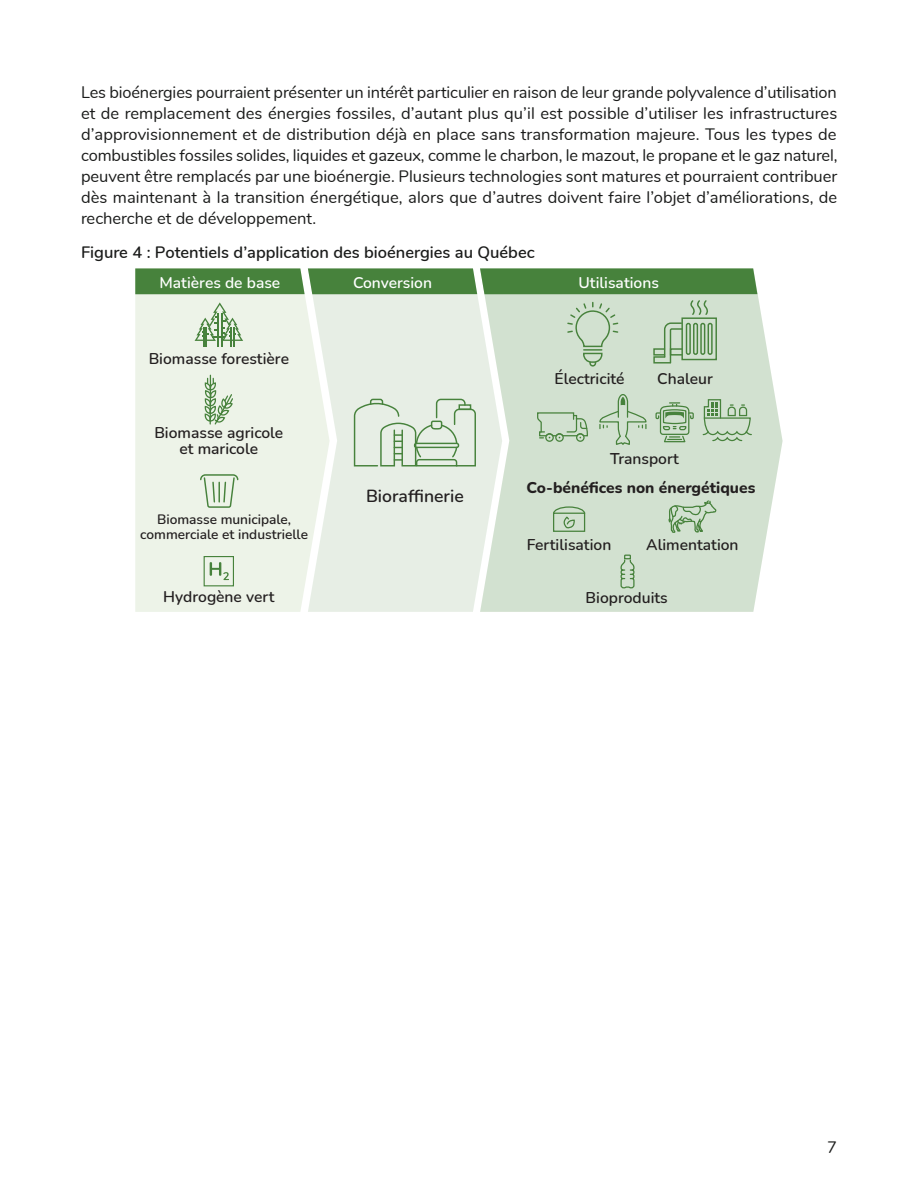
<style>
.page{position:relative;width:918px;height:1188px;background:#fff}
.page>*{position:absolute;margin:0;border:0;box-sizing:border-box;transform-origin:0 0}
.t1{font:600 17.55px "Nunito";color:#231f20}
.t2{font:16.5px/21px "Nunito";color:#1a1b1a;text-align:justify}
.Titre_figure{font:600 16.5px "Nunito";color:#1a1b1a}
.t3{font:600 15.6px/15.6px "Nunito";color:#231f20;text-align:center}
.t4{font:600 15.6px "Nunito";color:#fff}
.t5{font:800 15.6px "Nunito";color:#231f20}
.t6{font:600 13.65px/15.6px "Nunito";color:#231f20;text-align:center}
</style>
<div class="page">
<div style="left:135px;top:367px;width:173px;height:245px;background:#edf3e8"></div>
<div style="left:308px;top:367px;width:172px;height:245px;background:#e7eee5"></div>
<svg style="left:480px;top:291px;width:303px;height:321px;background:#d7e4d5"></svg>
<svg style="left:210px;top:562px;width:19px;height:18px"></svg>
<div style="left:204px;top:556px;width:30px;height:30px;border:1px solid #47823c"></div>
<svg style="left:353px;top:398px;width:124px;height:69px;background:#d2e0cf"></svg>
<div style="left:414px;top:443px;width:45px;height:5px;border:1px solid #47823c;border-radius:2px"></div>
<svg style="left:135px;top:268px;width:622px;height:99px;background:#b4ccaf"></svg>
<div style="left:553px;top:513px;width:32px;height:19px;border:1px solid #47823c"></div>
<svg style="left:552px;top:506px;width:34px;height:23px"></svg>
<svg style="left:204px;top:374px;width:30px;height:52px;background:#bfd3b8"></svg>
<svg style="left:620px;top:554px;width:16px;height:35px"></svg>
<svg style="left:668px;top:499px;width:49px;height:44px;background:#bad0b7"></svg>
<div style="left:545px;top:433px;width:9px;height:9px;border:1px solid #47823c;border-radius:50%"></div>
<div style="left:555px;top:433px;width:9px;height:9px;border:1px solid #47823c;border-radius:50%"></div>
<div style="left:576px;top:433px;width:9px;height:9px;border:1px solid #47823c;border-radius:50%"></div>
<svg style="left:536px;top:412px;width:53px;height:27px"></svg>
<svg style="left:599px;top:393px;width:48px;height:53px;background:#c1d5be"></svg>
<svg style="left:702px;top:399px;width:51px;height:59px;background:#bdd2b9"></svg>
<svg style="left:655px;top:402px;width:39px;height:41px;background:#a9c5a4"></svg>
<svg style="left:199px;top:474px;width:40px;height:35px"></svg>
<p class="t2" style="left:81px;top:81px;width:758px">Les bioénergies pourraient présenter un intérêt particulier en raison de leur grande polyvalence d’utilisation et de remplacement des énergies fossiles, d’autant plus qu’il est possible d’utiliser les infrastructures d’approvisionnement et de distribution déjà en place sans transformation majeure. Tous les types de combustibles fossiles solides, liquides et gazeux, comme le charbon, le mazout, le propane et le gaz naturel, peuvent être remplacés par une bioénergie. Plusieurs technologies sont matures et pourraient contribuer dès maintenant à la transition énergétique, alors que d’autres doivent faire l’objet d’améliorations, de recherche et de développement.</p>
<p class="Titre_figure" style="left:81px;top:240px;width:455px">Figure 4 : Potentiels d’application des bioénergies au Québec</p>
<p class="t4" style="left:160px;top:271px;width:122px">Matières de base</p>
<p class="t4" style="left:353px;top:271px;width:80px">Conversion</p>
<p class="t4" style="left:578px;top:271px;width:82px">Utilisations</p>
<p class="t3" style="left:149px;top:350px;width:142px">Biomasse forestière</p>
<p class="t3" style="left:154px;top:425px;width:130px">Biomasse agricole et maricole</p>
<p class="t6" style="left:140px;top:511px;width:169px">Biomasse municipale, commerciale et industrielle</p>
<p class="t3" style="left:163px;top:589px;width:113px">Hydrogène vert</p>
<p class="t1" style="left:366px;top:484px;width:99px">Bioraffinerie</p>
<p class="t3" style="left:555px;top:370px;width:71px">Électricité</p>
<p class="t3" style="left:657px;top:370px;width:57px">Chaleur</p>
<p class="t3" style="left:610px;top:450px;width:70px">Transport</p>
<p class="t5" style="left:527px;top:476px;width:230px">Co-bénéfices non énergétiques</p>
<p class="t3" style="left:527px;top:536px;width:86px">Fertilisation</p>
<p class="t3" style="left:646px;top:536px;width:94px">Alimentation</p>
<p class="t3" style="left:586px;top:589px;width:84px">Bioproduits</p>
<p class="t2" style="left:827px;top:1136px;width:11px">7</p>
</div>
